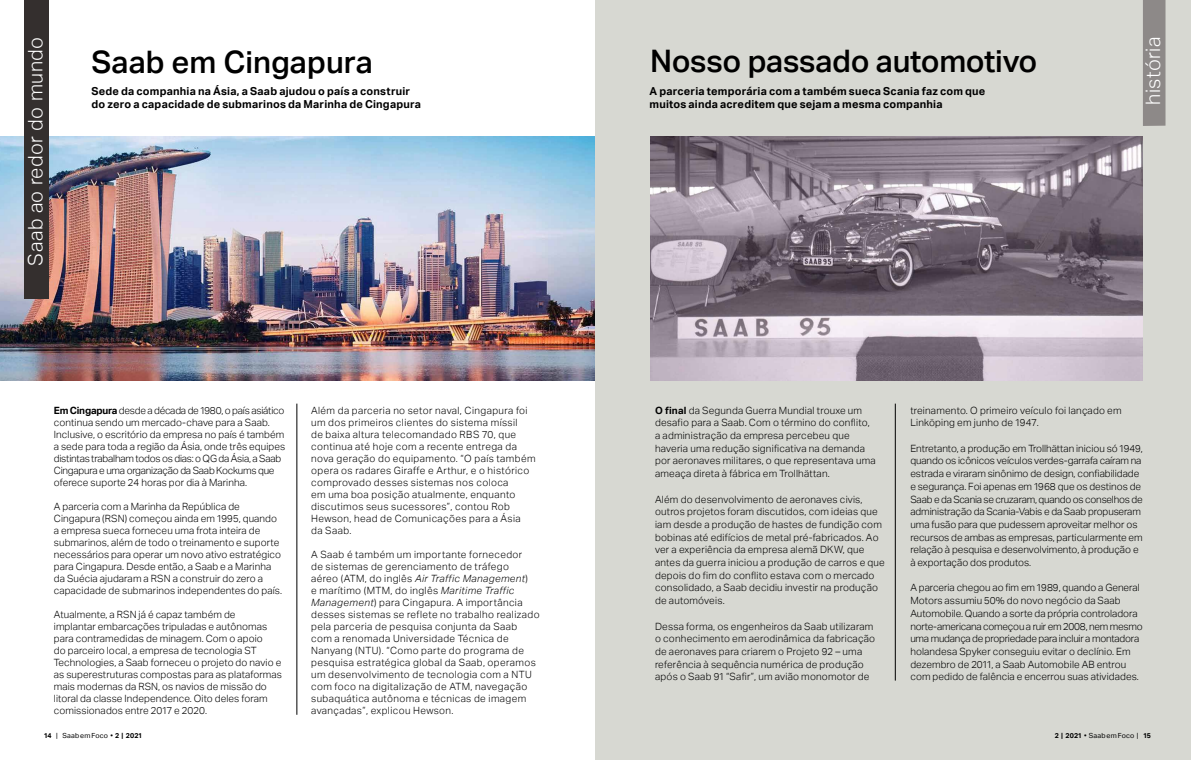
<style>
.page{position:relative;width:1191px;height:760px;background:#fff}
.page>*{position:absolute;margin:0;border:0;box-sizing:border-box;transform-origin:0 0}
.t1{font:500 31px "Aktiv Grotesk";letter-spacing:-.005em;color:#000}
.t2{font:300 20px "Aktiv Grotesk";letter-spacing:.02em;color:#fff}
.t3{font:700 11px/13.3px "Aktiv Grotesk";letter-spacing:.02em;color:#000}
.t4{font:300 10px/12.7px "Aktiv Grotesk";letter-spacing:.01em;color:#000}
.t5{font:300 10px/12px "Aktiv Grotesk";letter-spacing:.04em;color:#000}
.t6{font:7px "Aktiv Grotesk";letter-spacing:.02em;color:#000}
.s1{font-weight:700}
.s2{font-style:italic}
</style>
<div class="page">
<img style="left:0;top:136px;width:595px;height:244px">
<div style="left:595px;top:0;width:596px;height:760px;background:#d7d8d2"></div>
<div style="left:1142px;top:0;width:23px;height:126px;background:#8d8988"></div>
<div style="left:24px;top:0;width:24px;height:299px;background:#342f2e"></div>
<hr style="left:297px;top:403px;width:1px;height:311px;background:#000">
<hr style="left:895px;top:403px;width:1px;height:277px;background:#000">
<img style="left:650px;top:136px;width:492px;height:244px">
<h2 class="t2" style="left:24px;top:266px;width:230px;rotate:-90deg">Saab ao redor do mundo</h2>
<h1 class="t1" style="left:91px;top:44px;width:283px">Saab em Cingapura</h1>
<p class="t3" style="left:91px;top:84px;width:331px">Sede da companhia na Ásia, a Saab ajudou o país a construir do zero a capacidade de submarinos da Marinha de Cingapura</p>
<p class="t4" style="left:54px;top:404px;width:233px;line-height:12px"><span class="s1">Em Cingapura</span> desde a década de 1980, o país asiático continua sendo um mercado-chave para a Saab.<br>Inclusive, o escritório da empresa no país é também a sede para toda a região da Ásia, onde três equipes distintas trabalham todos os dias: o QG da Ásia, a Saab Cingapura e uma organização da Saab Kockums que oferece suporte 24 horas por dia à Marinha.</p>
<p class="t4" style="left:54px;top:500px;width:230px;line-height:12px">A parceria com a Marinha da República de Cingapura (RSN) começou ainda em 1995, quando a empresa sueca forneceu uma frota inteira de submarinos, além de todo o treinamento e suporte necessários para operar um novo ativo estratégico para Cingapura. Desde então, a Saab e a Marinha da Suécia ajudaram a RSN a construir do zero a capacidade de submarinos independentes do país.</p>
<p class="t4" style="left:54px;top:608px;width:230px;line-height:12px">Atualmente, a RSN já é capaz também de<br>implantar embarcações tripuladas e autônomas para contramedidas de minagem. Com o apoio<br>do parceiro local, a empresa de tecnologia ST Technologies, a Saab forneceu o projeto do navio e as superestruturas compostas para as plataformas mais modernas da RSN, os navios de missão do litoral da classe Independence. Oito deles foram comissionados entre 2017 e 2020.</p>
<p class="t5" style="left:311px;top:404px;width:226px">Além da parceria no setor naval, Cingapura foi um dos primeiros clientes do sistema míssil<br>de baixa altura telecomandado RBS 70, que continua até hoje com a recente entrega da nova geração do equipamento. “O país também opera os radares Giraffe e Arthur, e o histórico comprovado desses sistemas nos coloca<br>em uma boa posição atualmente, enquanto discutimos seus sucessores”, contou Rob Hewson, head de Comunicações para a Ásia<br>da Saab.</p>
<p class="t5" style="left:311px;top:548px;width:230px">A Saab é também um importante fornecedor<br>de sistemas de gerenciamento de tráfego<br>aéreo (ATM, do inglês <span class="s2">Air Traffic Management</span>)<br>e marítimo (MTM, do inglês <span class="s2">Maritime Traffic Management</span>) para Cingapura. A importância desses sistemas se reflete no trabalho realizado pela parceria de pesquisa conjunta da Saab com a renomada Universidade Técnica de Nanyang (NTU). “Como parte do programa de pesquisa estratégica global da Saab, operamos um desenvolvimento de tecnologia com a NTU com foco na digitalização de ATM, navegação subaquática autônoma e técnicas de imagem avançadas”, explicou Hewson.</p>
<h1 class="t1" style="left:650px;top:43px;width:389px">Nosso passado automotivo</h1>
<h2 class="t2" style="left:1141px;top:105px;width:70px;rotate:-90deg">história</h2>
<p class="t3" style="left:649px;top:84px;width:337px">A parceria temporária com a também sueca Scania faz com que muitos ainda acreditem que sejam a mesma companhia</p>
<p class="t4" style="left:655px;top:404px;width:222px"><span class="s1">O final</span> da Segunda Guerra Mundial trouxe um desafio para a Saab. Com o término do conflito, a administração da empresa percebeu que haveria uma redução significativa na demanda por aeronaves militares, o que representava uma ameaça direta à fábrica em Trollhättan.</p>
<p class="t4" style="left:655px;top:493px;width:231px">Além do desenvolvimento de aeronaves civis, outros projetos foram discutidos, com ideias que iam desde a produção de hastes de fundição com bobinas até edifícios de metal pré-fabricados. Ao ver a experiência da empresa alemã DKW, que antes da guerra iniciou a produção de carros e que depois do fim do conflito estava com o mercado consolidado, a Saab decidiu investir na produção de automóveis.</p>
<p class="t4" style="left:655px;top:620px;width:222px">Dessa forma, os engenheiros da Saab utilizaram o conhecimento em aerodinâmica da fabricação de aeronaves para criarem o Projeto 92 – uma referência à sequência numérica de produção após o Saab 91 “Safir”, um avião monomotor de</p>
<p class="t4" style="left:910px;top:404px;width:213px">treinamento. O primeiro veículo foi lançado em<br>Linköping em junho de 1947.</p>
<p class="t4" style="left:910px;top:442px;width:234px">Entretanto, a produção em Trollhättan iniciou só 1949, quando os icônicos veículos verdes-garrafa caíram na estrada e viraram sinônimo de design, confiabilidade e segurança. Foi apenas em 1968 que os destinos de Saab e da Scania se cruzaram, quando os conselhos de administração da Scania-Vabis e da Saab propuseram uma fusão para que pudessem aproveitar melhor os recursos de ambas as empresas, particularmente em relação à pesquisa e desenvolvimento, à produção e à exportação dos produtos.</p>
<p class="t4" style="left:910px;top:581px;width:234px">A parceria chegou ao fim em 1989, quando a General Motors assumiu 50% do novo negócio da Saab Automobile. Quando a sorte da própria controladora norte-americana começou a ruir em 2008, nem mesmo uma mudança de propriedade para incluir a montadora holandesa Spyker conseguiu evitar o declínio. Em dezembro de 2011, a Saab Automobile AB entrou com pedido de falência e encerrou suas atividades.</p>
<p class="t6" style="left:44px;top:731px;width:99px"><span class="s1">14</span> | Saab em Foco • <span class="s1">2 | 2021</span></p>
<p class="t6" style="left:1054px;top:731px;width:98px"><span class="s1">2 | 2021</span> • Saab em Foco | <span class="s1">15</span></p>
</div>
